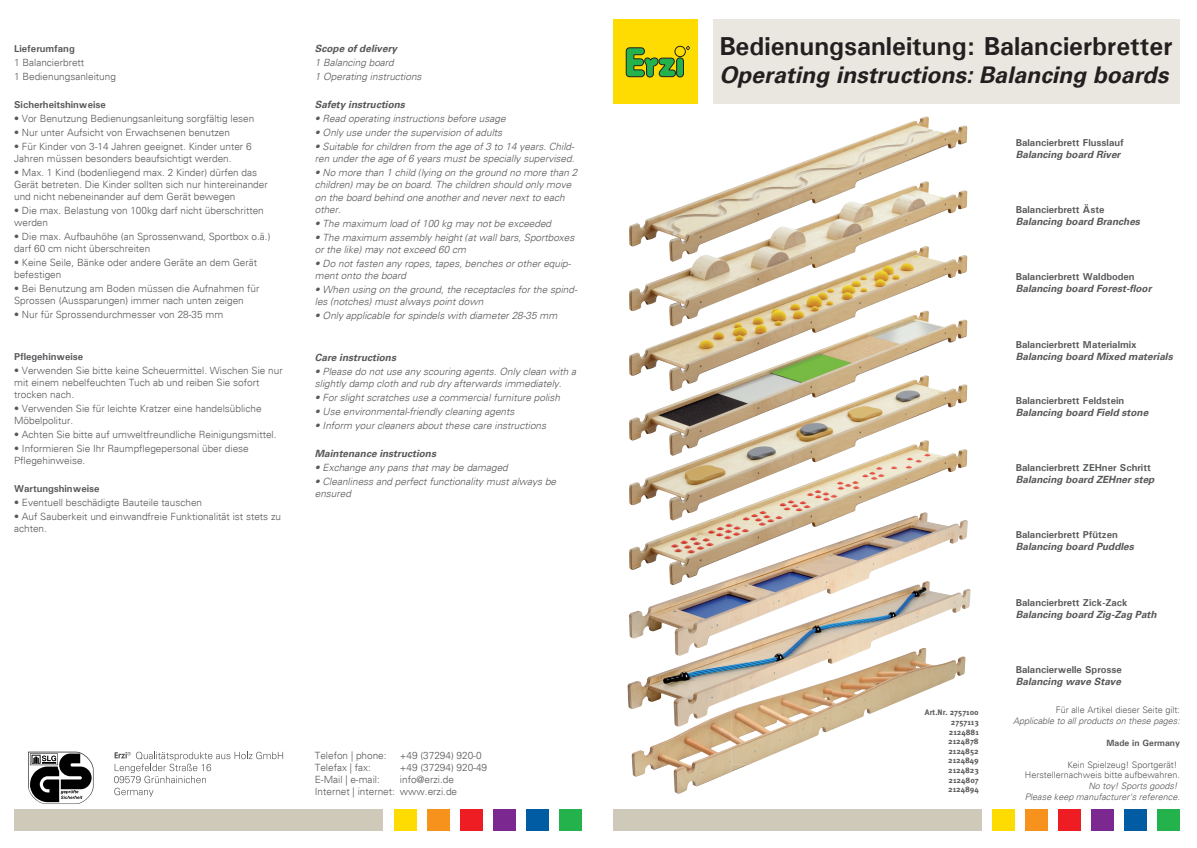
<style>
.page{position:relative;width:1197px;height:848px;background:#fff}
.page>*{position:absolute;margin:0;border:0;box-sizing:border-box;transform-origin:0 0}
.t1{font:700 26px "Univers";color:#231f20}
.t2{font:italic 700 23px "Univers";color:#231f20}
.t3{font:300 10px/12px "Univers";color:#57585a}
.t4{font:italic 300 10px/12px "Univers";color:#57585a}
.t5{font:italic 700 10px "Univers";color:#57585a}
.t6{font:700 10px "Univers";color:#57585a}
.t7{font:300 9px/10.8px "Univers";color:#57585a;text-align:right}
.t8{font:italic 300 9px/10.8px "Univers";color:#57585a;text-align:right}
.t9{font:700 9px "Univers";color:#57585a}
.t10{font:700 8px/9.6px "Meta Pro";color:#58595b;text-align:right}
</style>
<div class="page">
<div style="left:613px;top:809px;width:368px;height:21px;background:#cfc9ba"></div>
<div style="left:713px;top:19px;width:466px;height:84px;background:#eae7e0"></div>
<div style="left:1157px;top:809px;width:22px;height:21px;background:#23b24b"></div>
<div style="left:1124px;top:809px;width:22px;height:21px;background:#015ca3"></div>
<div style="left:1091px;top:809px;width:22px;height:21px;background:#7b2991"></div>
<div style="left:1058px;top:809px;width:22px;height:21px;background:#ee1d23"></div>
<div style="left:1025px;top:809px;width:22px;height:21px;background:#f7931d"></div>
<div style="left:992px;top:809px;width:22px;height:21px;background:#ffdc01"></div>
<div style="left:613px;top:19px;width:84px;height:84px;background:#ffdc01"></div>
<div style="left:674px;top:46px;width:11px;height:11px;border:1px solid #231f20;border-radius:50%"></div>
<div style="left:676px;top:58px;width:7px;height:19px;background:#23b24b;border-radius:3px"></div>
<div style="left:676px;top:58px;width:7px;height:19px;border:1px solid #231f20;border-radius:3px"></div>
<svg style="left:625px;top:47px;width:50px;height:31px"></svg>
<div style="left:14px;top:809px;width:369px;height:21px;background:#cfc9ba"></div>
<div style="left:559px;top:809px;width:22px;height:21px;background:#23b24b"></div>
<div style="left:526px;top:809px;width:22px;height:21px;background:#015ca3"></div>
<div style="left:493px;top:809px;width:22px;height:21px;background:#7b2991"></div>
<div style="left:460px;top:809px;width:22px;height:21px;background:#ee1d23"></div>
<div style="left:427px;top:809px;width:22px;height:21px;background:#f7931d"></div>
<div style="left:394px;top:809px;width:22px;height:21px;background:#ffdc01"></div>
<img style="left:751px;top:116px;width:216px;height:65px">
<img style="left:629px;top:181px;width:338px;height:65px">
<img style="left:629px;top:246px;width:338px;height:64px">
<img style="left:629px;top:310px;width:338px;height:65px">
<img style="left:629px;top:375px;width:338px;height:65px">
<img style="left:629px;top:440px;width:338px;height:72px">
<img style="left:629px;top:512px;width:338px;height:69px">
<img style="left:627px;top:581px;width:343px;height:129px">
<img style="left:831px;top:648px;width:134px;height:58px">
<img style="left:731px;top:679px;width:101px;height:85px">
<img style="left:665px;top:710px;width:66px;height:83px">
<img style="left:831px;top:706px;width:57px;height:23px">
<img style="left:631px;top:741px;width:34px;height:35px">
<img style="left:731px;top:764px;width:18px;height:7px">
<svg style="left:114px;top:751px;width:169px;height:46px"></svg>
<svg style="left:28px;top:751px;width:65px;height:53px"></svg>
<p class="t6" style="left:14px;top:42px;width:62px">Lieferumfang</p>
<p class="t3" style="left:14px;top:56px;width:103px;line-height:14px">1 Balancierbrett<br>1 Bedienungsanleitung</p>
<p class="t6" style="left:14px;top:98px;width:93px">Sicherheitshinweise</p>
<p class="t3" style="left:14px;top:113px;width:242px">• Vor Benutzung Bedienungsanleitung sorgfältig lesen</p>
<p class="t3" style="left:14px;top:127px;width:217px">• Nur unter Aufsicht von Erwachsenen benutzen</p>
<p class="t3" style="left:14px;top:141px;width:239px">• Für Kinder von 3-14 Jahren geeignet. Kinder unter 6<br>Jahren müssen besonders beaufsichtigt werden.</p>
<p class="t3" style="left:14px;top:167px;width:255px">• Max. 1 Kind (bodenliegend max. 2 Kinder) dürfen das<br>Gerät betreten. Die Kinder sollten sich nur hintereinander und nicht nebeneinander auf dem Gerät bewegen</p>
<p class="t3" style="left:14px;top:205px;width:251px">• Die max. Belastung von 100kg darf nicht überschritten werden</p>
<p class="t3" style="left:14px;top:231px;width:258px">• Die max. Aufbauhöhe (an Sprossenwand, Sportbox o.ä.) darf 60 cm nicht überschreiten</p>
<p class="t3" style="left:14px;top:257px;width:244px">• Keine Seile, Bänke oder andere Geräte an dem Gerät befestigen</p>
<p class="t3" style="left:14px;top:283px;width:247px">• Bei Benutzung am Boden müssen die Aufnahmen für<br>Sprossen (Aussparungen) immer nach unten zeigen</p>
<p class="t3" style="left:14px;top:309px;width:210px">• Nur für Sprossendurchmesser von 28-35 mm</p>
<p class="t6" style="left:14px;top:350px;width:70px">Pflegehinweise</p>
<p class="t3" style="left:14px;top:365px;width:270px">• Verwenden Sie bitte keine Scheuermittel. Wischen Sie nur mit einem nebelfeuchten Tuch ab und reiben Sie sofort trocken nach.</p>
<p class="t3" style="left:14px;top:403px;width:249px">• Verwenden Sie für leichte Kratzer eine handelsübliche<br>Möbelpolitur.</p>
<p class="t3" style="left:14px;top:429px;width:264px">• Achten Sie bitte auf umweltfreundliche Reinigungsmittel.</p>
<p class="t3" style="left:14px;top:443px;width:236px">• Informieren Sie Ihr Raumpflegepersonal über diese<br>Pflegehinweise.</p>
<p class="t6" style="left:14px;top:482px;width:87px">Wartungshinweise</p>
<p class="t3" style="left:14px;top:497px;width:189px">• Eventuell beschädigte Bauteile tauschen</p>
<p class="t3" style="left:14px;top:511px;width:268px">• Auf Sauberkeit und einwandfreie Funktionalität ist stets zu achten.</p>
<p class="t5" style="left:315px;top:43px;width:84px">Scope of delivery</p>
<p class="t4" style="left:315px;top:56px;width:108px;line-height:14px">1 Balancing board<br>1 Operating instructions</p>
<p class="t5" style="left:315px;top:99px;width:92px">Safety instructions</p>
<p class="t4" style="left:315px;top:113px;width:192px">• Read operating instructions before usage</p>
<p class="t4" style="left:315px;top:127px;width:189px">• Only use under the supervision of adults</p>
<p class="t4" style="left:315px;top:141px;width:261px">• Suitable for children from the age of 3 to 14 years. Child&shy;ren under the age of 6 years must be specially supervised.</p>
<p class="t4" style="left:315px;top:167px;width:264px">• No more than 1 child (lying on the ground no more than 2 children) may be on board. The children should only move on the board behind one another and never next to each other.</p>
<p class="t4" style="left:315px;top:217px;width:238px">• The maximum load of 100 kg may not be exceeded</p>
<p class="t4" style="left:315px;top:231px;width:261px">• The maximum assembly height (at wall bars, Sportboxes or the like) may not exceed 60 cm</p>
<p class="t4" style="left:315px;top:257px;width:258px">• Do not fasten any ropes, tapes, benches or other equip&shy;ment onto the board</p>
<p class="t4" style="left:315px;top:283px;width:264px">• When using on the ground, the receptacles for the spind&shy;les (notches) must always point down</p>
<p class="t4" style="left:315px;top:309px;width:244px">• Only applicable for spindels with diameter 28-35 mm</p>
<p class="t5" style="left:315px;top:351px;width:83px">Care instructions</p>
<p class="t4" style="left:315px;top:365px;width:263px">• Please do not use any scouring agents. Only clean with a slightly damp cloth and rub dry afterwards immediately.</p>
<p class="t4" style="left:315px;top:391px;width:247px">• For slight scratches use a commercial furniture polish</p>
<p class="t4" style="left:315px;top:405px;width:201px">• Use environmental-friendly cleaning agents</p>
<p class="t4" style="left:315px;top:419px;width:233px">• Inform your cleaners about these care instructions</p>
<p class="t5" style="left:315px;top:447px;width:123px">Maintenance instructions</p>
<p class="t4" style="left:315px;top:461px;width:194px">• Exchange any pans that may be damaged</p>
<p class="t4" style="left:315px;top:475px;width:243px">• Cleanliness and perfect functionality must always be ensured</p>
<p class="t3" style="left:315px;top:749px;width:73px">Telefon | phone:</p>
<p class="t3" style="left:400px;top:749px;width:83px">+49 (37294) 920-0</p>
<p class="t3" style="left:315px;top:761px;width:58px">Telefax | fax:</p>
<p class="t3" style="left:400px;top:761px;width:89px">+49 (37294) 920-49</p>
<p class="t3" style="left:315px;top:773px;width:66px">E-Mail | e-mail:</p>
<p class="t3" style="left:315px;top:773px;width:144px;text-indent:85px">info@erzi.de<br>Internet | internet: www.erzi.de</p>
<h1 class="t1" style="left:719px;top:30px;width:454px">Bedienungsanleitung: Balancierbretter</h1>
<h2 class="t2" style="left:719px;top:61px;width:450px">Operating instructions: Balancing boards</h2>
<p class="t6" style="left:1015px;top:136px;width:109px">Balancierbrett Flusslauf</p>
<p class="t5" style="left:1015px;top:148px;width:106px">Balancing board River</p>
<p class="t6" style="left:1015px;top:203px;width:90px">Balancierbrett Äste</p>
<p class="t5" style="left:1015px;top:216px;width:125px">Balancing board Branches</p>
<p class="t6" style="left:1015px;top:271px;width:120px">Balancierbrett Waldboden</p>
<p class="t5" style="left:1015px;top:283px;width:137px">Balancing board Forest-floor</p>
<p class="t6" style="left:1015px;top:338px;width:122px">Balancierbrett Materialmix</p>
<p class="t5" style="left:1015px;top:350px;width:158px">Balancing board Mixed materials</p>
<p class="t6" style="left:1015px;top:394px;width:110px">Balancierbrett Feldstein</p>
<p class="t5" style="left:1015px;top:406px;width:134px">Balancing board Field stone</p>
<p class="t6" style="left:1015px;top:461px;width:136px">Balancierbrett ZEHner Schritt</p>
<p class="t5" style="left:1015px;top:473px;width:140px">Balancing board ZEHner step</p>
<p class="t6" style="left:1015px;top:528px;width:103px">Balancierbrett Pfützen</p>
<p class="t5" style="left:1015px;top:541px;width:119px">Balancing board Puddles</p>
<p class="t6" style="left:1015px;top:595px;width:113px">Balancierbrett Zick-Zack</p>
<p class="t5" style="left:1015px;top:608px;width:142px">Balancing board Zig-Zag Path</p>
<p class="t10" style="left:924px;top:707px;width:55px">Art.Nr. 2757100<br>2757113<br>2124881<br>2124878<br>2124852<br>2124849<br>2124823<br>2124807<br>2124894</p>
<p class="t6" style="left:1015px;top:663px;width:107px">Balancierwelle Sprosse</p>
<p class="t5" style="left:1015px;top:675px;width:107px">Balancing wave Stave</p>
<p class="t7" style="left:1055px;top:705px;width:126px">Für alle Artikel dieser Seite gilt:</p>
<p class="t8" style="left:1013px;top:715px;width:168px">Applicable to all products on these pages:</p>
<p class="t9" style="left:1106px;top:737px;width:75px">Made in Germany</p>
<p class="t7" style="left:1024px;top:759px;width:157px">Kein Spielzeug! Sportgerät!<br>Herstellernachweis bitte aufbewahren.</p>
<p class="t8" style="left:1024px;top:780px;width:157px">No toy! Sports goods!<br>Please keep manufacturer's reference.</p>
</div>
